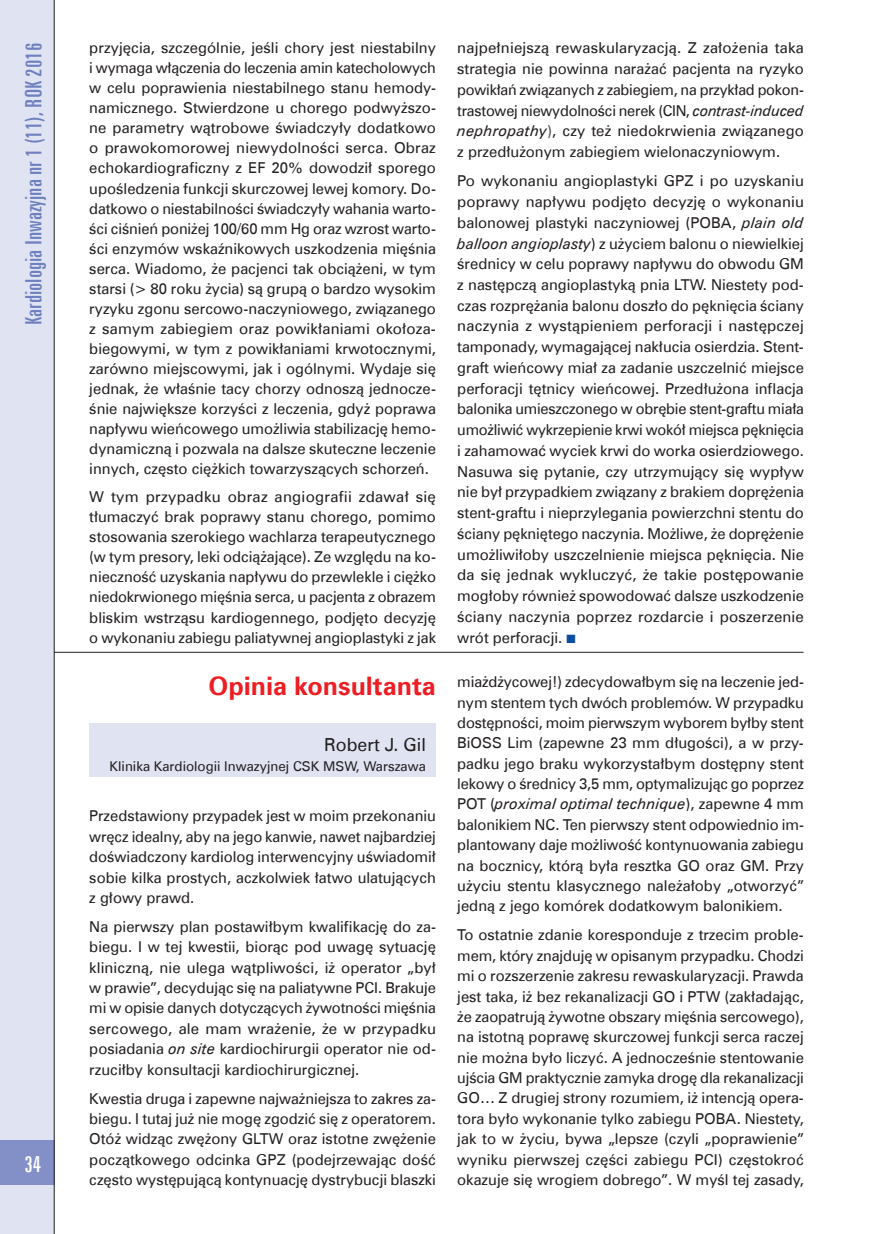
<style>
.page{position:relative;width:872px;height:1234px;background:#fff}
.page>*{position:absolute;margin:0;border:0;box-sizing:border-box;transform-origin:0 0}
.t1{font:700 25.5px "Zurich EU";color:#ee1d23}
.t2{font:22.5px "Zurich X Cn EU";color:#6f80bf;scale:1.07 1}
.t3{font:22.5px "Zurich X Cn EU";color:#fff;scale:1.07 1}
.t4{font:18px "Zurich EU";color:#231f20}
.t5{font:15px/20.4px "Zurich EU";color:#231f20;text-align:justify}
.t6{font:13.5px "Zurich EU";color:#231f20}
.s1{font-style:italic}
.s2{color:#4b4f50}
.s3{color:#0d4da1}
</style>
<div class="page">
<div style="left:0;top:0;width:54px;height:1233px;background:#e0e4f2"></div>
<div style="left:0;top:1140px;width:54px;height:44px;background:#838fc7"></div>
<hr style="left:54px;top:0;width:1px;height:1233px;background:#231f20">
<div style="left:89px;top:723px;width:347px;height:54px;background:#e0e4f2"></div>
<hr style="left:54px;top:652px;width:749px;height:1px;background:#231f20">
<h2 class="t2" style="left:20px;top:325px;width:265px;rotate:-90deg">Kardiologia Inwazyjna nr 1 (11), ROK 2016</h2>
<p class="t5" style="left:89px;top:38px;width:348px;line-height:20px">przyjęcia, szczególnie, jeśli chory jest niestabilny i wymaga włączenia do leczenia amin katecholowych w celu poprawienia niestabilnego stanu hemody&shy;namicznego. Stwierdzone u chorego podwyższo&shy;ne parametry wątrobowe świadczyły dodatkowo o prawokomorowej niewydolności serca. Obraz echokardiograficzny z EF 20% dowodził sporego upośledzenia funkcji skurczowej lewej komory. Do&shy;datkowo o niestabilności świadczyły wahania warto&shy;ści ciśnień poniżej 100/60 mm Hg oraz wzrost warto&shy;ści enzymów wskaźnikowych uszkodzenia mięśnia serca. Wiadomo, że pacjenci tak obciążeni, w tym starsi (&gt; 80 roku życia) są grupą o bardzo wysokim ryzyku zgonu sercowo-naczyniowego, związanego z samym zabiegiem oraz powikłaniami okołoza&shy;biegowymi, w tym z powikłaniami krwotocznymi, zarówno miejscowymi, jak i ogólnymi. Wydaje się jednak, że właśnie tacy chorzy odnoszą jednocze&shy;śnie największe korzyści z leczenia, gdyż poprawa napływu wieńcowego umożliwia stabilizację hemo&shy;dynamiczną i pozwala na dalsze skuteczne leczenie innych, często ciężkich towarzyszących schorzeń.</p>
<p class="t5" style="left:89px;top:487px;width:348px;line-height:20px">W tym przypadku obraz angiografii zdawał się tłumaczyć brak poprawy stanu chorego, pomimo stosowania szerokiego wachlarza terapeutycznego (w tym presory, leki odciążające). Ze względu na ko&shy;nieczność uzyskania napływu do przewlekle i ciężko niedokrwionego mięśnia serca, u pacjenta z obrazem bliskim wstrząsu kardiogennego, podjęto decyzję o wykonaniu zabiegu paliatywnej angioplastyki z jak</p>
<h2 class="t3" style="left:24px;top:1150px;width:17px">34</h2>
<h1 class="t1" style="left:208px;top:670px;width:229px">Opinia konsultanta</h1>
<p class="t4" style="left:324px;top:733px;width:103px">Robert J. Gil</p>
<p class="t6" style="left:109px;top:758px;width:318px">Klinika Kardiologii Inwazyjnej CSK MSW, Warszawa</p>
<p class="t5" style="left:89px;top:805px;width:348px">Przedstawiony przypadek jest w moim przekonaniu wręcz idealny, aby na jego kanwie, nawet najbardziej doświadczony kardiolog interwencyjny uświadomił sobie kilka prostych, aczkolwiek łatwo ulatujących z głowy prawd.</p>
<p class="t5" style="left:89px;top:916px;width:348px">Na pierwszy plan postawiłbym kwalifikację do za&shy;biegu. I w tej kwestii, biorąc pod uwagę sytuację kliniczną, nie ulega wątpliwości, iż operator „był w prawie”, decydując się na paliatywne PCI. Brakuje mi w opisie danych dotyczących żywotności mięśnia sercowego, ale mam wrażenie, że w przypadku posiadania <span class="s1">on site</span> kardiochirurgii operator nie od&shy;rzuciłby konsultacji kardiochirurgicznej.</p>
<p class="t5" style="left:89px;top:1087px;width:348px">Kwestia druga i zapewne najważniejsza to zakres za&shy;biegu. I tutaj już nie mogę zgodzić się z operatorem.<br>Otóż widząc zwężony GLTW oraz istotne zwężenie początkowego odcinka GPZ (podejrzewając dość często występującą kontynuację dystrybucji blaszki</p>
<p class="t5" style="left:457px;top:38px;width:348px">najpełniejszą rewaskularyzacją. Z założenia taka strategia nie powinna narażać pacjenta na ryzyko powikłań związanych z zabiegiem, na przykład pokon&shy;trastowej niewydolności nerek (CIN, <span class="s1">contrast-induced nephropathy</span><span class="s2">)</span>, czy też niedokrwienia związanego z przedłużonym zabiegiem wielonaczyniowym.</p>
<p class="t5" style="left:457px;top:170px;width:348px">Po wykonaniu angioplastyki GPZ i po uzyskaniu poprawy napływu podjęto decyzję o wykonaniu balonowej plastyki naczyniowej (POBA, <span class="s1">plain old balloon angioplasty</span>) z użyciem balonu o niewielkiej średnicy w celu poprawy napływu do obwodu GM z następczą angioplastyką pnia LTW. Niestety pod&shy;czas rozprężania balonu doszło do pęknięcia ściany naczynia z wystąpieniem perforacji i następczej tamponady, wymagającej nakłucia osierdzia. Stent&shy;graft wieńcowy miał za zadanie uszczelnić miejsce perforacji tętnicy wieńcowej. Przedłużona inflacja balonika umieszczonego w obrębie stent-graftu miała umożliwić wykrzepienie krwi wokół miejsca pęknięcia i zahamować wyciek krwi do worka osierdziowego.<br>Nasuwa się pytanie, czy utrzymujący się wypływ nie był przypadkiem związany z brakiem doprężenia stent-graftu i nieprzylegania powierzchni stentu do ściany pękniętego naczynia. Możliwe, że doprężenie umożliwiłoby uszczelnienie miejsca pęknięcia. Nie da się jednak wykluczyć, że takie postępowanie mogłoby również spowodować dalsze uszkodzenie ściany naczynia poprzez rozdarcie i poszerzenie wrót perforacji. <span class="s3">■</span></p>
<p class="t5" style="left:457px;top:671px;width:348px">miażdżycowej!) zdecydowałbym się na leczenie jed&shy;nym stentem tych dwóch problemów. W przypadku dostępności, moim pierwszym wyborem byłby stent BiOSS Lim (zapewne 23 mm długości), a w przy&shy;padku jego braku wykorzystałbym dostępny stent lekowy o średnicy 3,5 mm, optymalizując go poprzez POT (<span class="s1">proximal optimal technique</span>), zapewne 4 mm balonikiem NC. Ten pierwszy stent odpowiednio im&shy;plantowany daje możliwość kontynuowania zabiegu na bocznicy, którą była resztka GO oraz GM. Przy użyciu stentu klasycznego należałoby „otworzyć” jedną z jego komórek dodatkowym balonikiem.</p>
<p class="t5" style="left:457px;top:924px;width:348px">To ostatnie zdanie koresponduje z trzecim proble&shy;mem, który znajduję w opisanym przypadku. Chodzi mi o rozszerzenie zakresu rewaskularyzacji. Prawda jest taka, iż bez rekanalizacji GO i PTW (zakładając, że zaopatrują żywotne obszary mięśnia sercowego), na istotną poprawę skurczowej funkcji serca raczej nie można było liczyć. A jednocześnie stentowanie ujścia GM praktycznie zamyka drogę dla rekanalizacji GO… Z drugiej strony rozumiem, iż intencją opera&shy;tora było wykonanie tylko zabiegu POBA. Niestety, jak to w życiu, bywa „lepsze (czyli „poprawienie” wyniku pierwszej części zabiegu PCI) częstokroć okazuje się wrogiem dobrego”. W myśl tej zasady,</p>
</div>
